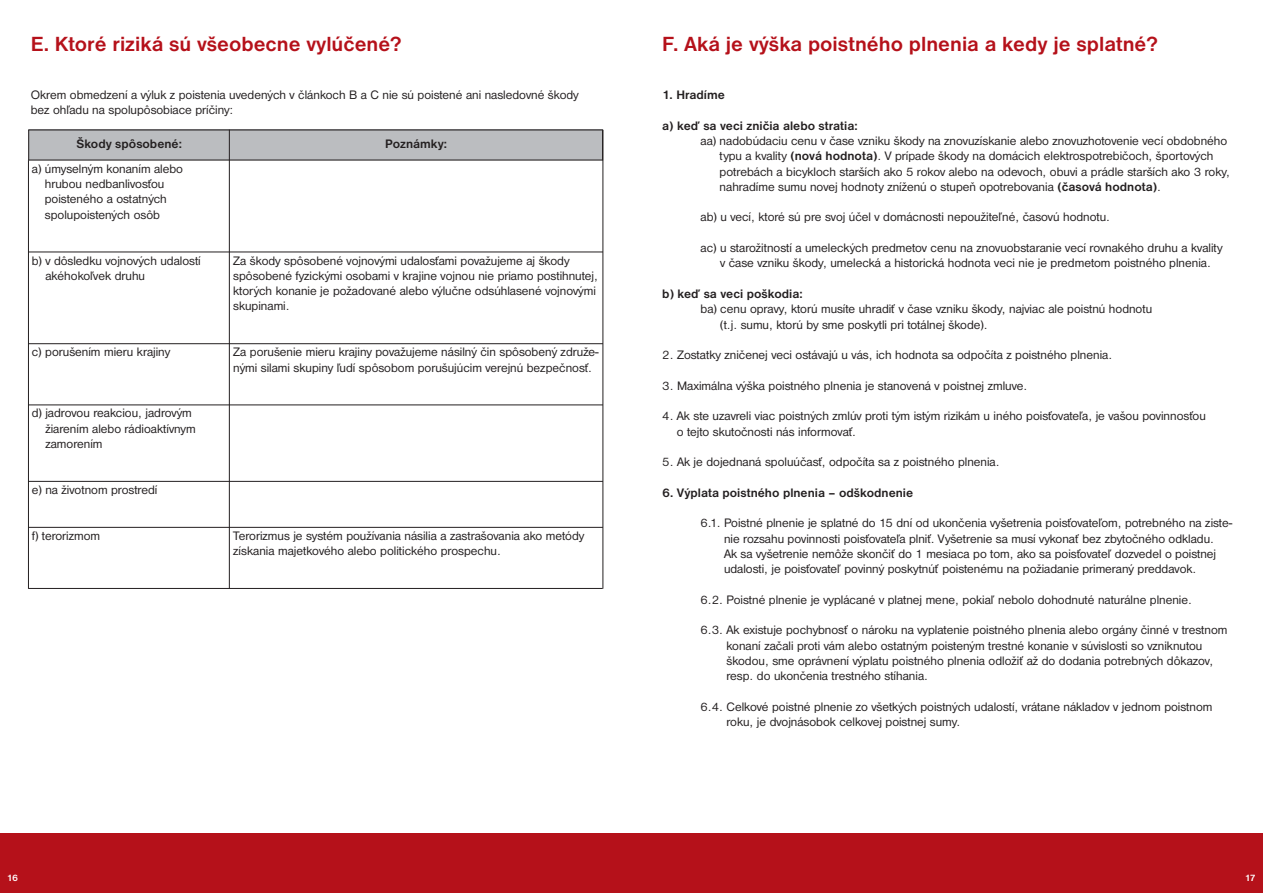
<style>
.page{position:relative;width:1263px;height:893px;background:#fff}
.page>*{position:absolute;margin:0;border:0;box-sizing:border-box;transform-origin:0 0}
.t1{font:700 21.3px "Nimbus San DCE";color:#b5111a}
.t2{font:12.75px/15.3px "Nimbus San DCE";color:#231f20}
.t3{font:700 12.75px "Nimbus San DCE";color:#231f20}
.t4{font:700 9.6px "Nimbus San DCE";color:#fff}
.s1{font-weight:700}
</style>
<div class="page">
<div style="left:0;top:833px;width:631px;height:60px;background:#b5111a"></div>
<div style="left:29px;top:130px;width:573px;height:30px;background:#bbbdc0"></div>
<hr style="left:28px;top:129px;width:575px;height:1px;background:#231f20">
<hr style="left:28px;top:160px;width:575px;height:1px;background:#231f20">
<hr style="left:28px;top:588px;width:575px;height:1px;background:#231f20">
<hr style="left:229px;top:130px;width:1px;height:459px;background:#231f20">
<hr style="left:28px;top:160px;width:1px;height:429px;background:#231f20">
<hr style="left:28px;top:130px;width:1px;height:30px;background:#231f20">
<hr style="left:603px;top:130px;width:1px;height:459px;background:#231f20">
<hr style="left:602px;top:130px;width:1px;height:31px;background:#231f20">
<hr style="left:28px;top:527px;width:575px;height:1px;background:#231f20">
<hr style="left:28px;top:481px;width:575px;height:1px;background:#231f20">
<hr style="left:28px;top:405px;width:575px;height:1px;background:#231f20">
<hr style="left:28px;top:343px;width:575px;height:1px;background:#231f20">
<hr style="left:29px;top:252px;width:574px;height:1px;background:#231f20">
<div style="left:631px;top:833px;width:632px;height:60px;background:#b5111a"></div>
<h1 class="t1" style="left:31px;top:35px;width:372px">E. Ktoré riziká sú všeobecne vylúčené?</h1>
<p class="t2" style="left:31px;top:88px;width:549px">Okrem obmedzení a výluk z poistenia uvedených v článkoch B a C nie sú poistené ani nasledovné škody bez ohľadu na spolupôsobiace príčiny:</p>
<p class="t3" style="left:76px;top:139px;width:107px">Škody spôsobené:</p>
<p class="t3" style="left:385px;top:139px;width:64px">Poznámky:</p>
<p class="t2" style="left:45px;top:162px;width:140px;text-indent:-13px">a) úmyselným konaním alebo hrubou nedbanlivosťou poisteného a ostatných spolupoistených osôb</p>
<p class="t2" style="left:45px;top:254px;width:157px;text-indent:-14px">b) v dôsledku vojnových udalostí akéhokoľvek druhu</p>
<p class="t2" style="left:32px;top:345px;width:140px">c) porušením mieru krajiny</p>
<p class="t2" style="left:45px;top:407px;width:152px;text-indent:-14px">d) jadrovou reakciou, jadrovým žiarením alebo rádioaktívnym zamorením</p>
<p class="t2" style="left:32px;top:483px;width:127px">e) na životnom prostredí</p>
<p class="t2" style="left:32px;top:529px;width:70px">f) terorizmom</p>
<p class="t2" style="left:233px;top:254px;width:366px">Za škody spôsobené vojnovými udalosťami považujeme aj škody spôsobené fyzickými osobami v krajine vojnou nie priamo postihnutej, ktorých konanie je požadované alebo výlučne odsúhlasené vojnovými skupinami.</p>
<p class="t2" style="left:233px;top:345px;width:367px">Za porušenie mieru krajiny považujeme násilný čin spôsobený združe&shy;nými silami skupiny ľudí spôsobom porušujúcim verejnú bezpečnosť.</p>
<p class="t2" style="left:233px;top:529px;width:353px">Terorizmus je systém používania násilia a zastrašovania ako metódy získania majetkového alebo politického prospechu.</p>
<h1 class="t1" style="left:662px;top:35px;width:497px">F. Aká je výška poistného plnenia a kedy je splatné?</h1>
<p class="t3" style="left:662px;top:90px;width:64px">1. Hradíme</p>
<p class="t3" style="left:662px;top:120px;width:197px">a) keď sa veci zničia alebo stratia:</p>
<p class="t2" style="left:720px;top:134px;width:512px;text-indent:-19px">aa) nadobúdaciu cenu v čase vzniku škody na znovuzískanie alebo znovuzhotovenie vecí obdobného typu a kvality <span class="s1">(nová hodnota)</span>. V prípade škody na domácich elektrospotrebičoch, športových potrebách a bicykloch starších ako 5 rokov alebo na odevoch, obuvi a prádle starších ako 3 roky, nahradíme sumu novej hodnoty zníženú o stupeň opotrebovania <span class="s1">(časová hodnota)</span>.</p>
<p class="t2" style="left:700px;top:211px;width:411px">ab) u vecí, ktoré sú pre svoj účel v domácnosti nepoužiteľné, časovú hodnotu.</p>
<p class="t2" style="left:720px;top:241px;width:504px;text-indent:-20px">ac) u starožitností a umeleckých predmetov cenu na znovuobstaranie vecí rovnakého druhu a kvality v čase vzniku škody, umelecká a historická hodnota veci nie je predmetom poistného plnenia.</p>
<p class="t3" style="left:662px;top:289px;width:142px">b) keď sa veci poškodia:</p>
<p class="t2" style="left:720px;top:302px;width:433px;text-indent:-20px">ba) cenu opravy, ktorú musíte uhradiť v čase vzniku škody, najviac ale poistnú hodnotu (t.j. sumu, ktorú by sme poskytli pri totálnej škode).</p>
<p class="t2" style="left:662px;top:348px;width:451px">2. Zostatky zničenej veci ostávajú u vás, ich hodnota sa odpočíta z poistného plnenia.</p>
<p class="t2" style="left:662px;top:379px;width:367px">3. Maximálna výška poistného plnenia je stanovená v poistnej zmluve.</p>
<p class="t2" style="left:677px;top:409px;width:530px;text-indent:-15px">4. Ak ste uzavreli viac poistných zmlúv proti tým istým rizikám u iného poisťovateľa, je vašou povinnosťou o tejto skutočnosti nás informovať.</p>
<p class="t2" style="left:662px;top:455px;width:339px">5. Ak je dojednaná spoluúčasť, odpočíta sa z poistného plnenia.</p>
<p class="t3" style="left:662px;top:487px;width:252px">6. Výplata poistného plnenia – odškodnenie</p>
<p class="t2" style="left:724px;top:516px;width:510px;text-indent:-23px">6.1. Poistné plnenie je splatné do 15 dní od ukončenia vyšetrenia poisťovateľom, potrebného na ziste&shy;nie rozsahu povinnosti poisťovateľa plniť. Vyšetrenie sa musí vykonať bez zbytočného odkladu.<br>Ak sa vyšetrenie nemôže skončiť do 1 mesiaca po tom, ako sa poisťovateľ dozvedel o poistnej udalosti, je poisťovateľ povinný poskytnúť poistenému na požiadanie primeraný preddavok.</p>
<p class="t2" style="left:700px;top:593px;width:493px">6.2. Poistné plnenie je vyplácané v platnej mene, pokiaľ nebolo dohodnuté naturálne plnenie.</p>
<p class="t2" style="left:726px;top:624px;width:503px;text-indent:-26px">6.3. Ak existuje pochybnosť o nároku na vyplatenie poistného plnenia alebo orgány činné v trestnom konaní začali proti vám alebo ostatným poisteným trestné konanie v súvislosti so vzniknutou škodou, sme oprávnení výplatu poistného plnenia odložiť až do dodania potrebných dôkazov, resp. do ukončenia trestného stíhania.</p>
<p class="t2" style="left:726px;top:700px;width:488px;text-indent:-26px">6.4. Celkové poistné plnenie zo všetkých poistných udalostí, vrátane nákladov v jednom poistnom roku, je dvojnásobok celkovej poistnej sumy.</p>
<p class="t4" style="left:7px;top:874px;width:13px">16</p>
<p class="t4" style="left:1245px;top:874px;width:12px">17</p>
</div>
